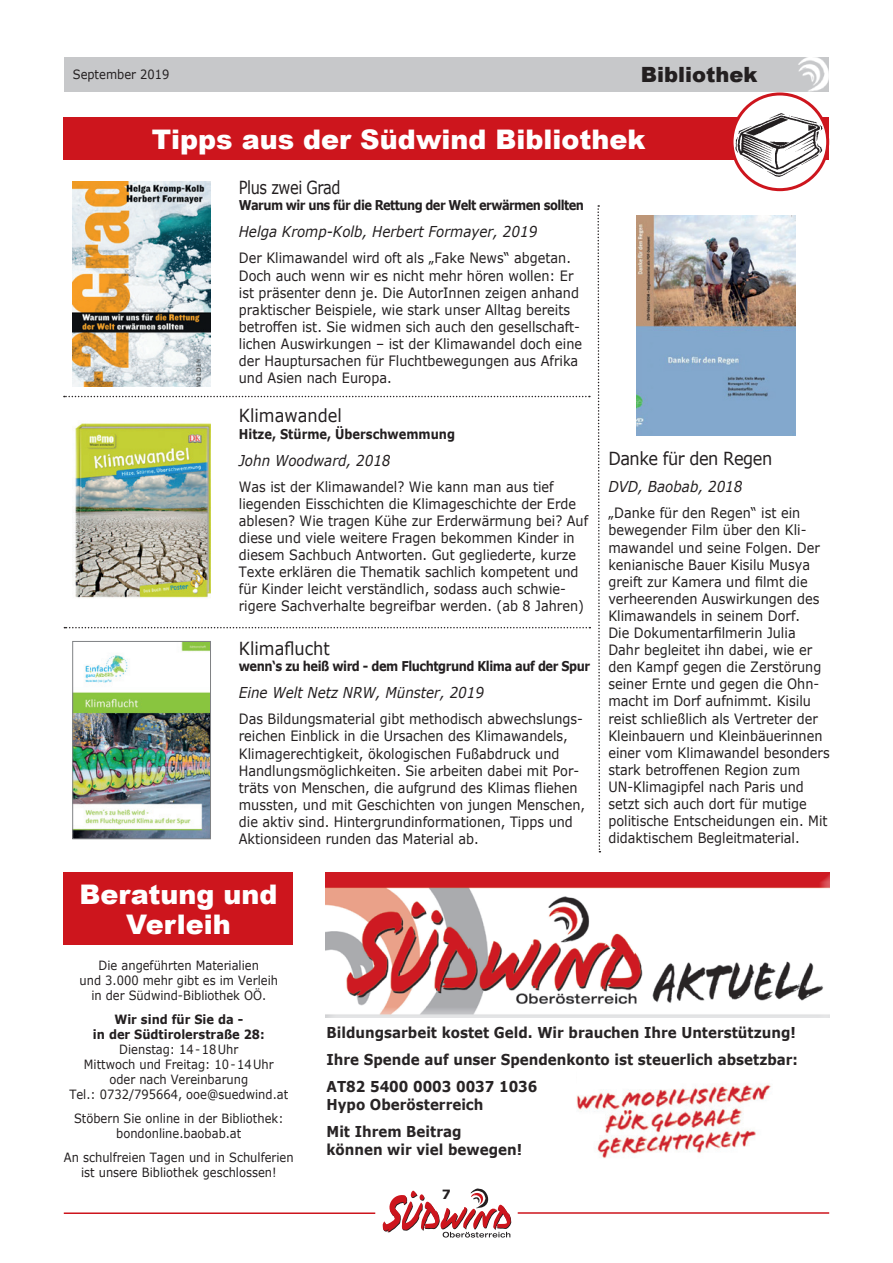
<style>
.page{position:relative;width:893px;height:1263px;background:#fff}
.page>*{position:absolute;margin:0;border:0;box-sizing:border-box;transform-origin:0 0}
.t1{font:900 27px/30px "Arial";color:#fff;text-align:center}
.t2{font:900 21px "Arial";color:#231f20}
.t3{font:18px "Verdana";color:#231f20;scale:.9 1}
.t4{font:18px "Verdana";letter-spacing:-.03em;color:#231f20;scale:.9 1}
.t5{font:18px "Verdana";letter-spacing:-.03em;color:#231f20;scale:.81 1}
.t6{font:700 15px/27px "Verdana";color:#231f20;scale:.9 1}
.t7{font:italic 15px "Verdana";color:#231f20;scale:.9 1}
.t8{font:14.25px/17.1px "Verdana";color:#231f20;scale:.9 1}
.t9{font:700 13.5px "Verdana";letter-spacing:-.04em;color:#231f20;scale:.85 1}
.t10{font:700 13.5px "Verdana";color:#231f20;scale:.85 1}
.t11{font:12.75px/15px "Verdana";color:#231f20;text-align:center;scale:.9 1}
.t12{font:700 12.75px/15px "Verdana";color:#231f20;text-align:center;scale:.9 1}
.t13{font:700 12.75px "Verdana";color:#231f20}
</style>
<div class="page">
<div style="left:64px;top:57px;width:764px;height:35px;background:#c7c8ca"></div>
<svg style="left:383px;top:1188px;width:128px;height:49px"></svg>
<hr style="left:64px;top:1212px;width:311px;height:2px;background:#cd151d">
<hr style="left:518px;top:1212px;width:311px;height:2px;background:#cd151d">
<img style="left:798px;top:57px;width:31px;height:34px">
<div style="left:64px;top:117px;width:765px;height:43px;background:#cd151d"></div>
<svg style="left:732px;top:94px;width:96px;height:96px"></svg>
<img style="left:734px;top:112px;width:91px;height:67px">
<div style="left:730px;top:92px;width:99px;height:99px;border:3px solid #cd151d;border-radius:50%"></div>
<img style="left:74px;top:423px;width:136px;height:175px">
<img style="left:637px;top:216px;width:159px;height:219px">
<svg style="left:597px;top:205px;width:4px;height:647px"></svg>
<img style="left:73px;top:181px;width:138px;height:205px">
<div style="left:64px;top:872px;width:229px;height:73px;background:#cd151d"></div>
<svg style="left:64px;top:627px;width:526px;height:1px"></svg>
<svg style="left:64px;top:396px;width:526px;height:1px"></svg>
<img style="left:74px;top:643px;width:135px;height:194px">
<div style="left:72px;top:641px;width:139px;height:198px;border:1px solid #808285"></div>
<div style="left:325px;top:872px;width:505px;height:147px;background:#fff;opacity:.75"></div>
<img style="left:576px;top:1084px;width:195px;height:74px">
<p class="t11" style="left:73px;top:67px;width:109px">September 2019</p>
<h2 class="t2" style="left:641px;top:59px;width:118px">Bibliothek</h2>
<h1 class="t1" style="left:152px;top:124px;width:495px">Tipps aus der Südwind Bibliothek</h1>
<p class="t5" style="left:239px;top:175px;width:127px">Plus zwei Grad</p>
<p class="t9" style="left:239px;top:196px;width:408px">Warum wir uns für die Rettung der Welt erwärmen sollten</p>
<p class="t7" style="left:239px;top:222px;width:333px">Helga Kromp-Kolb, Herbert Formayer, 2019</p>
<p class="t8" style="left:239px;top:250px;width:383px">Der Klimawandel wird oft als „Fake News“ abgetan.<br>Doch auch wenn wir es nicht mehr hören wollen: Er ist präsenter denn je. Die AutorInnen zeigen anhand praktischer Beispiele, wie stark unser Alltag bereits betroffen ist. Sie widmen sich auch den gesellschaft&shy;lichen Auswirkungen – ist der Klimawandel doch eine der Hauptursachen für Fluchtbewegungen aus Afrika und Asien nach Europa.</p>
<p class="t3" style="left:239px;top:403px;width:116px">Klimawandel</p>
<p class="t10" style="left:239px;top:424px;width:256px">Hitze, Stürme, Überschwemmung</p>
<p class="t7" style="left:239px;top:450px;width:170px">John Woodward, 2018</p>
<p class="t8" style="left:239px;top:478px;width:390px">Was ist der Klimawandel? Wie kann man aus tief liegenden Eisschichten die Klimageschichte der Erde ablesen? Wie tragen Kühe zur Erderwärmung bei? Auf diese und viele weitere Fragen bekommen Kinder in diesem Sachbuch Antworten. Gut gegliederte, kurze Texte erklären die Thematik sachlich kompetent und für Kinder leicht verständlich, sodass auch schwie&shy;rigere Sachverhalte begreifbar werden. (ab 8 Jahren)</p>
<p class="t3" style="left:239px;top:636px;width:103px">Klimaflucht</p>
<p class="t9" style="left:239px;top:657px;width:415px">wenn‘s zu heiß wird - dem Fluchtgrund Klima auf der Spur</p>
<p class="t7" style="left:239px;top:682px;width:274px">Eine Welt Netz NRW, Münster, 2019</p>
<p class="t8" style="left:239px;top:710px;width:386px">Das Bildungsmaterial gibt methodisch abwechslungs&shy;reichen Einblick in die Ursachen des Klimawandels, Klimagerechtigkeit, ökologischen Fußabdruck und Handlungsmöglichkeiten. Sie arbeiten dabei mit Por&shy;träts von Menschen, die aufgrund des Klimas fliehen mussten, und mit Geschichten von jungen Menschen, die aktiv sind. Hintergrundinformationen, Tipps und Aktionsideen runden das Material ab.</p>
<p class="t4" style="left:608px;top:446px;width:184px">Danke für den Regen</p>
<p class="t7" style="left:608px;top:476px;width:150px">DVD, Baobab, 2018</p>
<p class="t8" style="left:608px;top:504px;width:247px">„Danke für den Regen“ ist ein bewegender Film über den Kli&shy;mawandel und seine Folgen. Der kenianische Bauer Kisilu Musya greift zur Kamera und filmt die verheerenden Auswirkungen des<br>Klimawandels in seinem Dorf.<br>Die Dokumentarfilmerin Julia<br>Dahr begleitet ihn dabei, wie er den Kampf gegen die Zerstörung seiner Ernte und gegen die Ohn&shy;macht im Dorf aufnimmt. Kisilu reist schließlich als Vertreter der<br>Kleinbauern und Kleinbäuerinnen einer vom Klimawandel besonders stark betroffenen Region zum<br>UN-Klimagipfel nach Paris und setzt sich auch dort für mutige politische Entscheidungen ein. Mit didaktischem Begleitmaterial.</p>
<h1 class="t1" style="left:79px;top:879px;width:200px">Beratung und<br>Verleih</h1>
<p class="t11" style="left:80px;top:957px;width:222px">Die angeführten Materialien<br>und 3.000 mehr gibt es im Verleih in der Südwind-Bibliothek OÖ.</p>
<p class="t12" style="left:93px;top:1011px;width:192px">Wir sind für Sie da -<br>in der Südtirolerstraße 28:</p>
<p class="t11" style="left:69px;top:1041px;width:245px">Dienstag: 14-18Uhr<br>Mittwoch und Freitag: 10-14Uhr<br>oder nach Vereinbarung<br>Tel.: 0732/795664, ooe@suedwind.at</p>
<p class="t11" style="left:74px;top:1110px;width:234px">Stöbern Sie online in der Bibliothek: bondonline.baobab.at</p>
<p class="t11" style="left:64px;top:1149px;width:257px">An schulfreien Tagen und in Schulferien ist unsere Bibliothek geschlossen!</p>
<p class="t6" style="left:327px;top:1019px;width:525px">Bildungsarbeit kostet Geld. Wir brauchen Ihre Unterstützung!<br>Ihre Spende auf unser Spendenkonto ist steuerlich absetzbar:<br>AT82 5400 0003 0037 1036</p>
<p class="t6" style="left:327px;top:1091px;width:176px">Hypo Oberösterreich<br>Mit Ihrem Beitrag</p>
<p class="t6" style="left:327px;top:1136px;width:219px">können wir viel bewegen!</p>
<p class="t13" style="left:442px;top:1186px;width:11px">7</p>
</div>
